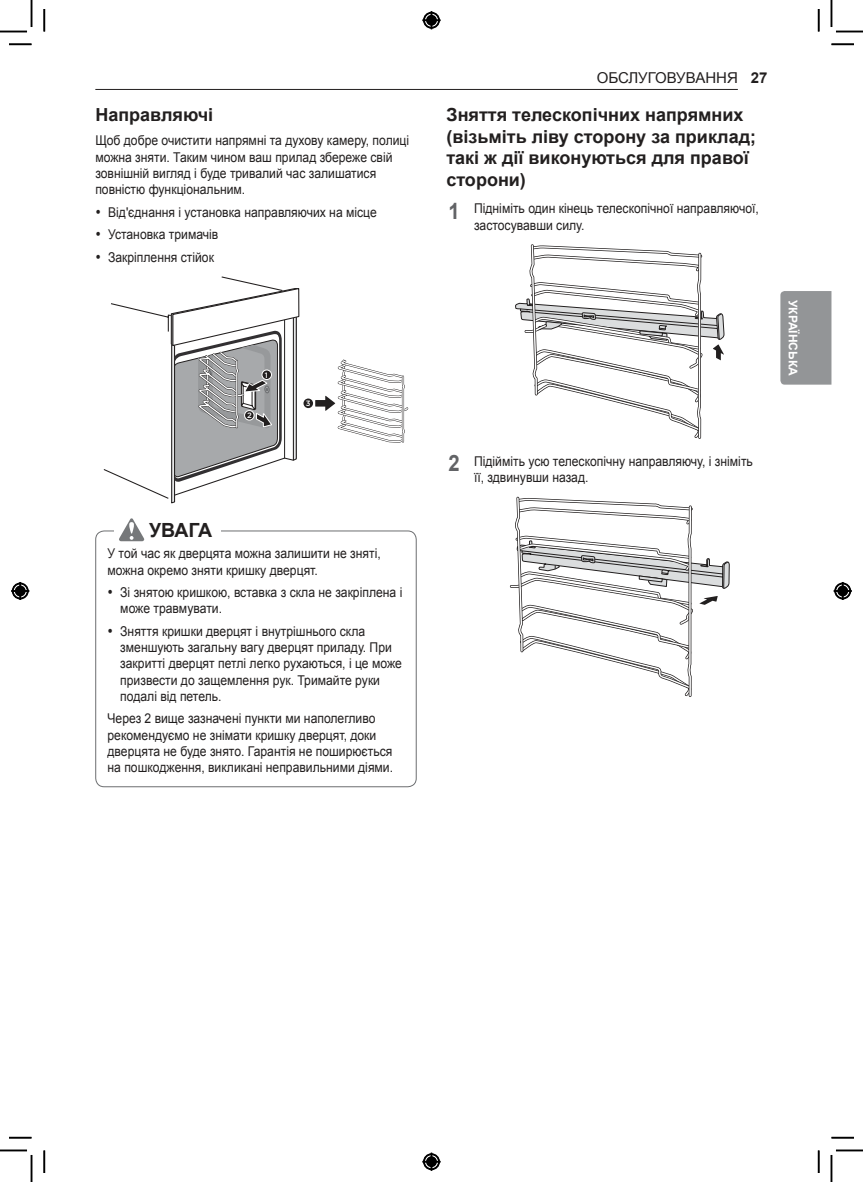
<style>
.page{position:relative;width:863px;height:1182px;background:#fff}
.page>*{position:absolute;margin:0;border:0;box-sizing:border-box;transform-origin:0 0}
.t1{font:700 19.5px "Arial";letter-spacing:-.025em;color:#221f1f}
.t2{font:700 18px/21.6px "Arial";color:#221f1f}
.t3{font:15px "Arial";color:#221f1f}
.t4{font:13.5px/16.2px "Arial";color:#221f1f;scale:.9 1}
.t5{font:700 12px "Arial";color:#fff}
.t6{font:500 7.65px "Gotham";color:#fff}
.s1{font-weight:700}
.s2{font-weight:700;font-size:22.5px;color:#626366}
</style>
<div class="page">
<hr style="left:95px;top:89px;width:642px;height:1px;background:#221f1f">
<div style="left:780px;top:291px;width:51px;height:93px;background:#939597"></div>
<svg style="left:315px;top:359px;width:93px;height:84px"></svg>
<div style="left:303px;top:398px;width:10px;height:10px;background:#221f1f;border-radius:50%"></div>
<svg style="left:104px;top:276px;width:196px;height:227px"></svg>
<div style="left:95px;top:530px;width:321px;height:257px;border:1px solid #6c6e70;border-radius:9px"></div>
<div style="left:114px;top:526px;width:107px;height:11px;background:#fff"></div>
<svg style="left:119px;top:518px;width:26px;height:23px"></svg>
<svg style="left:515px;top:244px;width:209px;height:195px"></svg>
<svg style="left:509px;top:496px;width:220px;height:201px"></svg>
<hr style="left:9px;top:43px;width:23px;height:2px;background:#000">
<hr style="left:831px;top:43px;width:22px;height:2px;background:#000">
<hr style="left:9px;top:1136px;width:23px;height:2px;background:#000">
<hr style="left:831px;top:1136px;width:22px;height:2px;background:#000">
<hr style="left:43px;top:9px;width:2px;height:22px;background:#000">
<hr style="left:43px;top:1150px;width:2px;height:22px;background:#000">
<hr style="left:817px;top:9px;width:2px;height:22px;background:#000">
<hr style="left:817px;top:1150px;width:2px;height:22px;background:#000">
<hr style="left:0;top:1149px;width:27px;height:2px;background:#000">
<hr style="left:835px;top:1149px;width:27px;height:2px;background:#000">
<hr style="left:830px;top:0;width:2px;height:27px;background:#000">
<hr style="left:830px;top:1154px;width:2px;height:27px;background:#000">
<svg style="left:0;top:0;width:32px;height:32px"></svg>
<svg style="left:0;top:1151px;width:32px;height:30px"></svg>
<svg style="left:832px;top:0;width:30px;height:32px"></svg>
<svg style="left:831px;top:1150px;width:31px;height:31px"></svg>
<svg style="left:422px;top:11px;width:18px;height:18px"></svg>
<svg style="left:422px;top:1152px;width:18px;height:18px"></svg>
<svg style="left:11px;top:582px;width:18px;height:18px"></svg>
<svg style="left:833px;top:582px;width:18px;height:18px"></svg>
<h2 class="t2" style="left:95px;top:105px;width:119px">Направляючі</h2>
<p class="t4" style="left:95px;top:133px;width:350px">Щоб добре очистити напрямні та духову камеру, полиці можна зняти. Таким чином ваш прилад збереже свій зовнішній вигляд і буде тривалий час залишатися повністю функціональним.</p>
<p class="t4" style="left:95px;top:204px;width:314px">• Від'єднання і установка направляючих на місце</p>
<p class="t4" style="left:95px;top:226px;width:138px">• Установка тримачів</p>
<p class="t4" style="left:95px;top:249px;width:133px">• Закріплення стійок</p>
<p class="t6" style="left:265px;top:370px;width:5px">1</p>
<p class="t6" style="left:247px;top:411px;width:6px">2</p>
<p class="t6" style="left:306px;top:399px;width:6px">3</p>
<h1 class="t1" style="left:149px;top:517px;width:65px">УВАГА</h1>
<p class="t4" style="left:107px;top:545px;width:305px">У той час як дверцята можна залишити не зняті, можна окремо зняти кришку дверцят.</p>
<p class="t4" style="left:120px;top:584px;width:315px;text-indent:-13px">• Зі знятою кришкою, вставка з скла не закріплена і може травмувати.</p>
<p class="t4" style="left:120px;top:623px;width:314px;text-indent:-13px">• Зняття кришки дверцят і внутрішнього скла зменшують загальну вагу дверцят приладу. При закритті дверцят петлі легко рухаються, і це може призвести до защемлення рук. Тримайте руки подалі від петель.</p>
<p class="t4" style="left:107px;top:710px;width:319px">Через 2 вище зазначені пункти ми наполегливо рекомендуємо не знімати кришку дверцят, доки дверцята не буде знято. Гарантія не поширюється на пошкодження, викликані неправильними діями.</p>
<p class="t3" style="left:596px;top:68px;width:172px">ОБСЛУГОВУВАННЯ <span class="s1">27</span></p>
<h2 class="t2" style="left:446px;top:105px;width:311px">Зняття телескопічних напрямних (візьміть ліву сторону за приклад; такі ж дії виконуються для правої сторони)</h2>
<p class="t4" style="left:474px;top:201px;width:318px;text-indent:-26px"><span class="s2">1</span> Підніміть один кінець телескопічної направляючої, застосувавши силу.</p>
<p class="t5" style="left:800px;top:300px;width:77px;rotate:90deg">УКРАЇНСЬКА</p>
<p class="t4" style="left:474px;top:453px;width:311px;text-indent:-26px"><span class="s2">2</span> Підійміть усю телескопічну направляючу, і зніміть її, здвинувши назад.</p>
</div>
